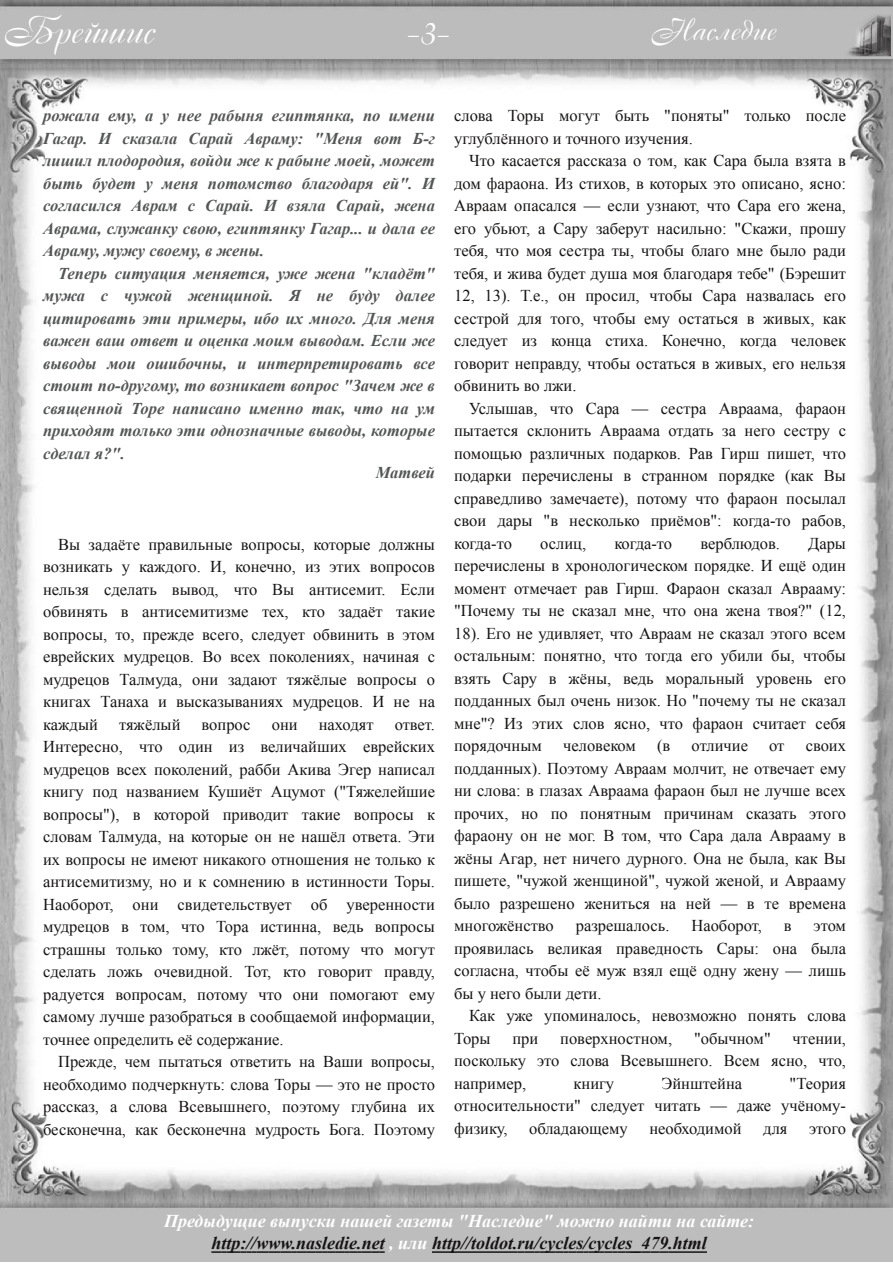
<style>
.page{position:relative;width:893px;height:1263px;background:#fff}
.page>*{position:absolute;margin:0;border:0;box-sizing:border-box;transform-origin:0 0}
.t1{font:37.5px "Cassandra";color:#fff}
.t2{font:30px "Cassandra";color:#fff}
.t3{font:italic 700 18px/22.5px "Times New Roman";color:#161413;text-align:center}
.t4{font:16.5px/22.5px "Times New Roman";color:#161413;text-align:justify}
.t5{font:italic 700 16.5px/22.5px "Times New Roman";color:#545556;text-align:justify}
.s1{color:#fff}
</style>
<div class="page">
<img style="left:0;top:0;width:892px;height:1262px">
<img style="left:836px;top:8px;width:55px;height:52px">
<svg style="left:211px;top:1251px;width:174px;height:2px"></svg>
<svg style="left:432px;top:1251px;width:275px;height:2px"></svg>
<h1 class="t1" style="left:3px;top:6px;width:152px">Брейшис</h1>
<h1 class="t1" style="left:406px;top:7px;width:44px">-3-</h1>
<h2 class="t2" style="left:651px;top:10px;width:126px">Наследие</h2>
<p class="t5" style="left:43px;top:104px;width:393px">рожала ему, а у нее рабыня египтянка, по имени Гагар. И сказала Сарай Авраму: "Меня вот Б-г лишил плодородия, войди же к рабыне моей, может быть будет у меня потомство благодаря ей". И согласился Аврам с Сарай. И взяла Сарай, жена Аврама, служанку свою, египтянку Гагар... и дала ее Авраму, мужу своему, в жены.</p>
<p class="t5" style="left:43px;top:262px;width:393px;text-indent:15px">Теперь ситуация меняется, уже жена "кладёт" мужа с чужой женщиной. Я не буду далее цитировать эти примеры, ибо их много. Для меня важен ваш ответ и оценка моим выводам. Если же выводы мои ошибочны, и интерпретировать все стоит по-другому, то возникает вопрос "Зачем же в священной Торе написано именно так, что на ум приходят только эти однозначные выводы, которые сделал я?".</p>
<p class="t5" style="left:376px;top:461px;width:61px">Матвей</p>
<p class="t4" style="left:43px;top:533px;width:393px;text-indent:15px">Вы задаёте правильные вопросы, которые должны возникать у каждого. И, конечно, из этих вопросов нельзя сделать вывод, что Вы антисемит. Если обвинять в антисемитизме тех, кто задаёт такие вопросы, то, прежде всего, следует обвинить в этом еврейских мудрецов. Во всех поколениях, начиная с мудрецов Талмуда, они задают тяжёлые вопросы о книгах Танаха и высказываниях мудрецов. И не на каждый</p>
<p class="t4" style="left:119px;top:713px;width:63px">тяжёлый</p>
<p class="t4" style="left:202px;top:713px;width:50px">вопрос</p>
<p class="t4" style="left:272px;top:713px;width:27px">они</p>
<p class="t4" style="left:319px;top:713px;width:56px">находят</p>
<p class="t4" style="left:43px;top:713px;width:393px;text-indent:352px">ответ.<br>Интересно, что один из величайших еврейских мудрецов всех поколений, рабби Акива Эгер написал книгу под названием Кушиёт Ацумот ("Тяжелейшие вопросы"), в которой приводит такие вопросы к словам Талмуда, на которые он не нашёл ответа. Эти их вопросы не имеют никакого отношения не только к антисемитизму, но и к сомнению в истинности Торы.<br>Наоборот, они свидетельствует об уверенности мудрецов в том, что Тора истинна, ведь вопросы страшны только тому, кто лжёт, потому что могут сделать ложь очевидной. Тот, кто говорит правду, радуется вопросам, потому что они помогают ему самому лучше разобраться в сообщаемой информации, точнее определить её содержание.</p>
<p class="t4" style="left:43px;top:1050px;width:393px;text-indent:15px">Прежде, чем пытаться ответить на Ваши вопросы, необходимо подчеркнуть: слова Торы — это не просто рассказ, а слова Всевышнего, поэтому глубина их бесконечна, как бесконечна мудрость Бога. Поэтому</p>
<p class="t4" style="left:454px;top:104px;width:393px">слова Торы могут быть "поняты" только после углублённого и точного изучения.</p>
<p class="t4" style="left:454px;top:149px;width:393px;text-indent:15px">Что касается рассказа о том, как Сара была взята в дом фараона. Из стихов, в которых это описано, ясно:<br>Авраам опасался — если узнают, что Сара его жена, его убьют, а Сару заберут насильно: "Скажи, прошу тебя, что моя сестра ты, чтобы благо мне было ради тебя, и жива будет душа моя благодаря тебе" (Бэрешит 12, 13). Т.е., он просил, чтобы Сара назвалась его сестрой для того, чтобы ему остаться в живых, как следует из конца стиха. Конечно, когда человек говорит неправду, чтобы остаться в живых, его нельзя обвинить во лжи.</p>
<p class="t4" style="left:454px;top:397px;width:393px;text-indent:15px">Услышав, что Сара — сестра Авраама, фараон пытается склонить Авраама отдать за него сестру с помощью различных подарков. Рав Гирш пишет, что подарки перечислены в странном порядке (как Вы справедливо замечаете), потому что фараон посылал свои дары "в несколько приёмов": когда-то рабов, когда-то</p>
<p class="t4" style="left:540px;top:532px;width:48px">ослиц,</p>
<p class="t4" style="left:614px;top:532px;width:59px">когда-то</p>
<p class="t4" style="left:700px;top:532px;width:81px">верблюдов.</p>
<p class="t4" style="left:454px;top:532px;width:393px;text-indent:354px">Дары перечислены в хронологическом порядке. И ещё один момент отмечает рав Гирш. Фараон сказал Аврааму: "Почему ты не сказал мне, что она жена твоя?" (12, 18). Его не удивляет, что Авраам не сказал этого всем остальным: понятно, что тогда его убили бы, чтобы взять Сару в жёны, ведь моральный уровень его подданных был очень низок. Но "почему ты не сказал мне"? Из этих слов ясно, что фараон считает себя порядочным</p>
<p class="t4" style="left:563px;top:734px;width:74px">человеком</p>
<p class="t4" style="left:657px;top:734px;width:15px">(в</p>
<p class="t4" style="left:692px;top:734px;width:58px">отличие</p>
<p class="t4" style="left:769px;top:734px;width:17px">от</p>
<p class="t4" style="left:454px;top:734px;width:393px;text-indent:352px">своих подданных). Поэтому Авраам молчит, не отвечает ему ни слова: в глазах Авраама фараон был не лучше всех прочих, но по понятным причинам сказать этого фараону он не мог. В том, что Сара дала Аврааму в жёны Агар, нет ничего дурного. Она не была, как Вы пишете, "чужой женщиной", чужой женой, и Аврааму было разрешено жениться на ней — в те времена многожёнство</p>
<p class="t4" style="left:576px;top:914px;width:95px">разрешалось.</p>
<p class="t4" style="left:691px;top:914px;width:72px">Наоборот,</p>
<p class="t4" style="left:784px;top:914px;width:9px">в</p>
<p class="t4" style="left:454px;top:914px;width:393px;text-indent:359px">этом проявилась великая праведность Сары: она была согласна, чтобы её муж взял ещё одну жену — лишь бы у него были дети.</p>
<p class="t4" style="left:454px;top:1004px;width:393px;text-indent:15px">Как уже упоминалось, невозможно понять слова<br>Торы</p>
<p class="t4" style="left:512px;top:1027px;width:27px">при</p>
<p class="t4" style="left:560px;top:1027px;width:113px">поверхностном,</p>
<p class="t4" style="left:694px;top:1027px;width:78px">"обычном"</p>
<p class="t4" style="left:454px;top:1027px;width:393px;text-indent:338px">чтении, поскольку это слова Всевышнего. Всем ясно, что, например,</p>
<p class="t4" style="left:454px;top:1072px;width:393px;text-indent:335px">"Теория относительности" следует читать — даже учёному&shy;физику,</p>
<p class="t4" style="left:573px;top:1072px;width:42px">книгу</p>
<p class="t4" style="left:661px;top:1072px;width:82px">Эйнштейна</p>
<p class="t4" style="left:529px;top:1117px;width:100px">обладающему</p>
<p class="t4" style="left:649px;top:1117px;width:94px">необходимой</p>
<p class="t4" style="left:763px;top:1117px;width:26px">для</p>
<p class="t4" style="left:809px;top:1117px;width:38px">этого</p>
<p class="t3" style="left:164px;top:1209px;width:592px"><span class="s1">Предыдущие выпуски нашей газеты "Наследие" можно найти на сайте: </span>http://www.nasledie.net <span class="s1">, или</span> http//toldot.ru/cycles/cycles_479.html</p>
</div>
